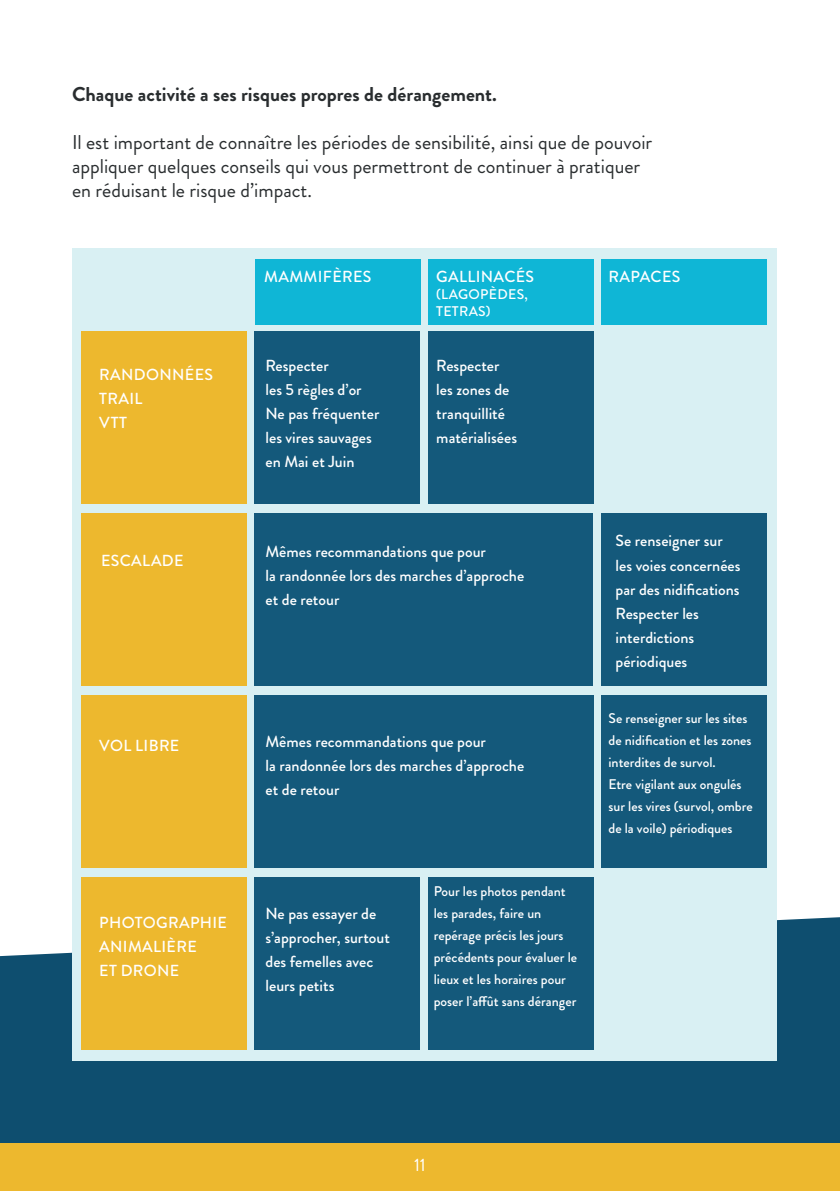
<style>
.page{position:relative;width:840px;height:1191px;background:#fff}
.page>*{position:absolute;margin:0;border:0;box-sizing:border-box;transform-origin:0 0}
.t1{font:20px/24px "Brandon Grotesque";color:#292d2f}
.t2{font:700 20px "Brandon Grotesque";color:#292d2f}
.t3{font:18px "Brandon Grotesque";color:#fff}
.t4{font:500 16px/24px "Brandon Grotesque";color:#fff}
.t5{font:500 16px/24px "Brandon Grotesque";letter-spacing:.02em;color:#fff}
.t6{font:500 14px/22px "Brandon Grotesque";color:#fff}
.t7{font:500 14px/16.8px "Brandon Grotesque";letter-spacing:.02em;color:#fff}
</style>
<div class="page">
<div style="left:0;top:917px;width:839px;height:226px;background:#0e4e6f"></div>
<div style="left:0;top:1143px;width:839px;height:48px;background:#edb82e"></div>
<div style="left:72px;top:248px;width:704px;height:812px;background:#d9f0f3"></div>
<div style="left:81px;top:331px;width:165px;height:173px;background:#edb82e"></div>
<div style="left:81px;top:695px;width:165px;height:172px;background:#edb82e"></div>
<div style="left:81px;top:513px;width:165px;height:173px;background:#edb82e"></div>
<div style="left:81px;top:877px;width:165px;height:172px;background:#edb82e"></div>
<div style="left:255px;top:259px;width:165px;height:65px;background:#0fb6d6"></div>
<div style="left:254px;top:331px;width:165px;height:173px;background:#14597b"></div>
<div style="left:254px;top:695px;width:189px;height:172px;background:#14597b"></div>
<div style="left:254px;top:513px;width:165px;height:173px;background:#14597b"></div>
<div style="left:254px;top:877px;width:165px;height:172px;background:#14597b"></div>
<div style="left:428px;top:259px;width:165px;height:65px;background:#0fb6d6"></div>
<div style="left:428px;top:331px;width:165px;height:173px;background:#14597b"></div>
<div style="left:428px;top:695px;width:165px;height:172px;background:#14597b"></div>
<div style="left:414px;top:513px;width:179px;height:173px;background:#14597b"></div>
<div style="left:428px;top:877px;width:165px;height:172px;background:#14597b"></div>
<div style="left:601px;top:259px;width:165px;height:65px;background:#0fb6d6"></div>
<div style="left:601px;top:695px;width:165px;height:172px;background:#14597b"></div>
<div style="left:601px;top:513px;width:165px;height:173px;background:#14597b"></div>
<p class="t2" style="left:72px;top:80px;width:426px">Chaque activité a ses risques propres de dérangement.</p>
<p class="t1" style="left:72px;top:130px;width:581px">Il est important de connaître les périodes de sensibilité, ainsi que de pouvoir appliquer quelques conseils qui vous permettront de continuer à pratiquer en réduisant le risque d’impact.</p>
<p class="t5" style="left:99px;top:363px;width:115px">RANDONNÉES<br>TRAIL<br>VTT</p>
<p class="t5" style="left:101px;top:548px;width:84px">ESCALADE</p>
<p class="t5" style="left:99px;top:733px;width:82px">VOL LIBRE</p>
<p class="t5" style="left:99px;top:910px;width:129px">PHOTOGRAPHIE<br>ANIMALIÈRE<br>ET DRONE</p>
<p class="t5" style="left:264px;top:265px;width:109px">MAMMIFÈRES</p>
<p class="t5" style="left:436px;top:265px;width:99px">GALLINACÉS</p>
<p class="t5" style="left:608px;top:265px;width:73px">RAPACES</p>
<p class="t7" style="left:436px;top:286px;width:93px">(LAGOPÈDES,<br>TETRAS)</p>
<p class="t4" style="left:265px;top:354px;width:115px">Respecter<br>les 5 règles d’or<br>Ne pas fréquenter les vires sauvages en Mai et Juin</p>
<p class="t4" style="left:436px;top:354px;width:82px">Respecter les zones de tranquillité matérialisées</p>
<p class="t4" style="left:265px;top:540px;width:260px">Mêmes recommandations que pour<br>la randonnée lors des marches d’approche et de retour</p>
<p class="t4" style="left:265px;top:729px;width:260px">Mêmes recommandations que pour<br>la randonnée lors des marches d’approche et de retour</p>
<p class="t4" style="left:265px;top:901px;width:126px">Ne pas essayer de s’approcher, surtout des femelles avec leurs petits</p>
<p class="t6" style="left:433px;top:880px;width:145px">Pour les photos pendant les parades, faire un repérage précis les jours précédents pour évaluer le lieux et les horaires pour poser l’affût sans déranger</p>
<p class="t4" style="left:615px;top:529px;width:126px">Se renseigner sur les voies concernées par des nidifications<br>Respecter les interdictions périodiques</p>
<p class="t6" style="left:608px;top:707px;width:146px">Se renseigner sur les sites de nidification et les zones interdites de survol.<br>Etre vigilant aux ongulés sur les vires (survol, ombre de la voile) périodiques</p>
<p class="t3" style="left:414px;top:1152px;width:13px">11</p>
</div>
